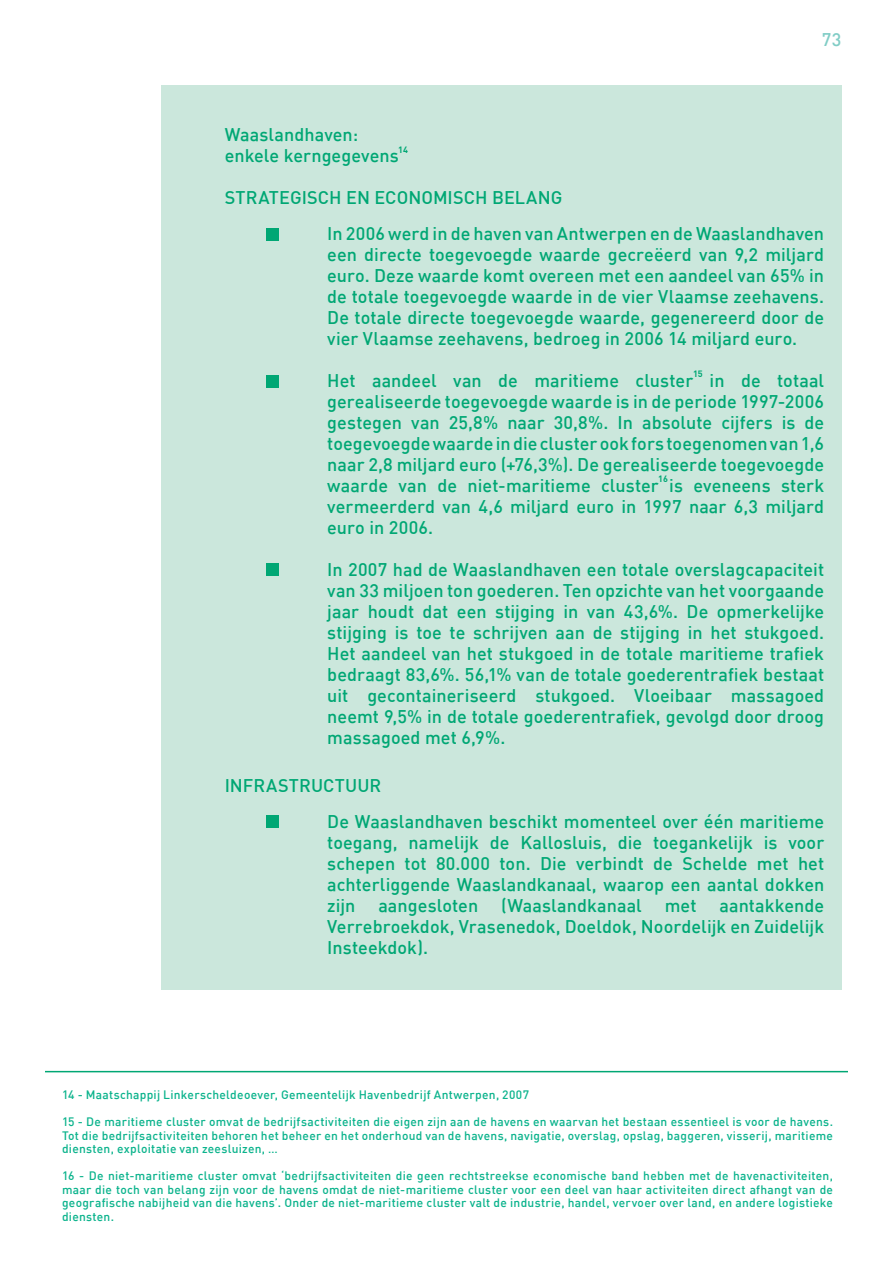
<style>
.page{position:relative;width:893px;height:1263px;background:#fff}
.page>*{position:absolute;margin:0;border:0;box-sizing:border-box;transform-origin:0 0}
.opsomming{font:500 18px/21px "DIN";letter-spacing:.005em;color:#00a774;text-align:justify}
.t1{font:500 18px "DIN";color:#81cdc6}
.bron{font:500 12px/13.5px "DIN";letter-spacing:.02em;color:#0bb38c;text-align:justify}
.t2{font:700 9px "DIN";color:#00a774}
</style>
<div class="page">
<div style="left:161px;top:85px;width:680px;height:905px;background:#cbe7dc"></div>
<div style="left:266px;top:229px;width:13px;height:12px;background:#00a774"></div>
<div style="left:266px;top:375px;width:13px;height:13px;background:#00a774"></div>
<div style="left:266px;top:563px;width:13px;height:13px;background:#00a774"></div>
<div style="left:266px;top:815px;width:13px;height:13px;background:#00a774"></div>
<hr style="left:45px;top:1071px;width:803px;height:1px;background:#00a774">
<p class="opsomming" style="left:225px;top:124px;width:135px">Waaslandhaven:</p>
<p class="opsomming" style="left:225px;top:145px;width:176px">enkele kerngegevens</p>
<p class="opsomming" style="left:225px;top:187px;width:339px">STRATEGISCH EN ECONOMISCH BELANG</p>
<p class="t2" style="left:398px;top:144px;width:11px">14</p>
<p class="t1" style="left:822px;top:28px;width:21px">73</p>
<p class="opsomming" style="left:327px;top:222px;width:498px">In 2006 werd in de haven van Antwerpen en de Waaslandhaven een directe toegevoegde waarde gecreëerd van 9,2 miljard euro. Deze waarde komt overeen met een aandeel van 65% in de totale toegevoegde waarde in de vier Vlaamse zeehavens.<br>De totale directe toegevoegde waarde, gegenereerd door de vier Vlaamse zeehavens, bedroeg in 2006 14 miljard euro.</p>
<p class="opsomming" style="left:327px;top:369px;width:498px">Het aandeel van de maritieme cluster in de totaal gerealiseerde toegevoegde waarde is in de periode 1997-2006 gestegen van 25,8% naar 30,8%. In absolute cijfers is de toegevoegde waarde in die cluster ook fors toegenomen van 1,6 naar 2,8 miljard euro (+76,3%). De gerealiseerde toegevoegde waarde van de niet-maritieme cluster is eveneens sterk vermeerderd van 4,6 miljard euro in 1997 naar 6,3 miljard euro in 2006.</p>
<p class="opsomming" style="left:327px;top:558px;width:498px">In 2007 had de Waaslandhaven een totale overslagcapaciteit van 33 miljoen ton goederen. Ten opzichte van het voorgaande jaar houdt dat een stijging in van 43,6%. De opmerkelijke stijging is toe te schrijven aan de stijging in het stukgoed.<br>Het aandeel van het stukgoed in de totale maritieme trafiek bedraagt 83,6%. 56,1% van de totale goederentrafiek bestaat uit gecontaineriseerd stukgoed. Vloeibaar massagoed neemt 9,5% in de totale goederentrafiek, gevolgd door droog massagoed met 6,9%.</p>
<p class="t2" style="left:693px;top:368px;width:11px">15</p>
<p class="t2" style="left:658px;top:473px;width:11px">16</p>
<p class="opsomming" style="left:225px;top:775px;width:158px">INFRASTRUCTUUR</p>
<p class="opsomming" style="left:327px;top:810px;width:499px">De Waaslandhaven beschikt momenteel over één maritieme toegang, namelijk de Kallosluis, die toegankelijk is voor schepen tot 80.000 ton. Die verbindt de Schelde met het achterliggende Waaslandkanaal, waarop een aantal dokken zijn</p>
<p class="opsomming" style="left:378px;top:894px;width:101px">aangesloten</p>
<p class="opsomming" style="left:501px;top:894px;width:142px">(Waaslandkanaal</p>
<p class="opsomming" style="left:665px;top:894px;width:33px">met</p>
<p class="opsomming" style="left:327px;top:894px;width:498px;text-indent:392px">aantakkende Verrebroekdok, Vrasenedok, Doeldok, Noordelijk en Zuidelijk Insteekdok).</p>
<p class="bron" style="left:62px;top:1088px;width:469px">14 - Maatschappij Linkerscheldeoever, Gemeentelijk Havenbedrijf Antwerpen, 2007</p>
<p class="bron" style="left:62px;top:1115px;width:772px">15 - De maritieme cluster omvat de bedrijfsactiviteiten die eigen zijn aan de havens en waarvan het bestaan essentieel is voor de havens.<br>Tot die bedrijfsactiviteiten behoren het beheer en het onderhoud van de havens, navigatie, overslag, opslag, baggeren, visserij, maritieme diensten, exploitatie van zeesluizen, …</p>
<p class="bron" style="left:62px;top:1169px;width:773px">16 - De niet-maritieme cluster omvat ‘bedrijfsactiviteiten die geen rechtstreekse economische band hebben met de havenactiviteiten, maar die toch van belang zijn voor de havens omdat de niet-maritieme cluster voor een deel van haar activiteiten direct afhangt van de geografische nabijheid van die havens’. Onder de niet-maritieme cluster valt de industrie, handel, vervoer over land, en andere logistieke diensten.</p>
</div>
